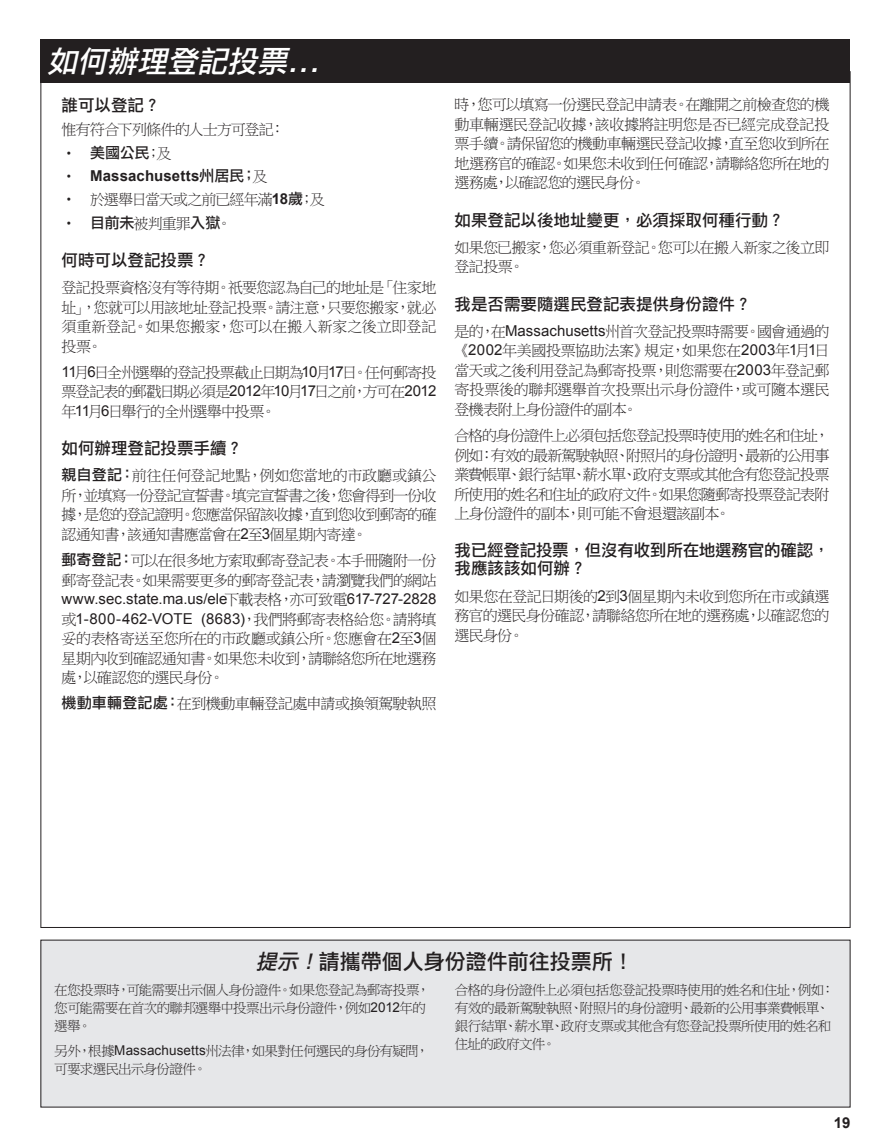
<style>
.page{position:relative;width:891px;height:1148px;background:#fff}
.page>*{position:absolute;margin:0;border:0;box-sizing:border-box;transform-origin:0 0}
.t1{font:italic 30px "Li Hei Pro";color:#fff}
.t2{font:21px "Li Hei Pro";color:#231f20}
.t3{font:16.5px/18px "Li Hei Pro";color:#231f20}
.t4{font:15px/19.5px "Ming Li U";letter-spacing:-.045em;color:#231f20;text-align:justify}
.t5{font:15px/19.5px "Arial";color:#231f20}
.t6{font:700 15px "Arial";letter-spacing:.01em;color:#231f20}
.t7{font:15px "Ming Li U";letter-spacing:-.065em;color:#231f20}
.t8{font:15px "Li Hei Pro";color:#231f20}
.t9{font:13.5px/18px "Ming Li U";letter-spacing:-.045em;color:#231f20}
.s1{font-family:"Ming Li U"}
.s2{font-family:"Ming Li U";font-weight:400}
.s3{font-family:"Li Hei Pro";font-weight:400}
.s4{font-family:"Arial";font-weight:700}
.s5{font-family:"Li Hei Pro"}
.s6{font-family:"Arial"}
.s7{font-style:italic}
</style>
<div class="page">
<div style="left:40px;top:39px;width:810px;height:44px;background:#231f20"></div>
<div style="left:41px;top:940px;width:809px;height:167px;background:#e6e7e9"></div>
<h1 class="t1" style="left:47px;top:46px;width:280px">如何辦理登記投票...</h1>
<p class="t3" style="left:62px;top:96px;width:100px">誰可以登記？</p>
<p class="t4" style="left:62px;top:120px;width:225px">惟有符合下列條件的人士方可登記：</p>
<p class="t8" style="left:62px;top:145px;width:112px"><span class="s1">•</span> 美國公民<span class="s1">；及</span></p>
<p class="t6" style="left:62px;top:167px;width:208px"><span class="s2">•</span> Massachusetts<span class="s3">州居民；</span><span class="s2">及</span></p>
<p class="t7" style="left:62px;top:192px;width:265px">• 於選舉日當天或之前已經年滿<span class="s4">18</span><span class="s5">歲</span>；及</p>
<p class="t4" style="left:62px;top:213px;width:172px">• <span class="s5">目前未</span>被判重罪<span class="s5">入獄</span>。</p>
<p class="t3" style="left:62px;top:251px;width:150px">何時可以登記投票？</p>
<p class="t4" style="left:62px;top:278px;width:376px">登記投票資格沒有等待期。祇要您認為自己的地址是「住家地址」，您就可以用該地址登記投票。請注意，只要您搬家，就必須重新登記。如果您搬家，您可以在搬入新家之後立即登記投票。</p>
<p class="t4" style="left:61px;top:362px;width:376px"><span class="s6">11</span>月<span class="s6">6</span>日全州選舉的登記投票截止日期為<span class="s6">10</span>月<span class="s6">17</span>日。任何郵寄投票登記表的郵戳日期必須是<span class="s6">2012</span>年<span class="s6">10</span>月<span class="s6">17</span>日之前，方可在<span class="s6">2012</span>年<span class="s6">11</span>月<span class="s6">6</span>日舉行的全州選舉中投票。</p>
<p class="t3" style="left:62px;top:439px;width:183px">如何辦理登記投票手續？</p>
<p class="t4" style="left:62px;top:466px;width:376px"><span class="s5">親自登記：</span>前往任何登記地點，例如您當地的市政廳或鎮公所，並填寫一份登記宣誓書。填完宣誓書之後，您會得到一份收據，是您的登記證明。您應當保留該收據，直到您收到郵寄的確認通知書，該通知書應當會在<span class="s6">2</span>至<span class="s6">3</span>個星期內寄達。</p>
<p class="t4" style="left:61px;top:551px;width:376px"><span class="s5">郵寄登記：</span>可以在很多地方索取郵寄登記表。本手冊隨附一份郵寄登記表。如果需要更多的郵寄登記表，請瀏覽我們的網站</p>
<p class="t5" style="left:61px;top:589px;width:376px">www.sec.state.ma.us/ele<span class="s1">下載表格，亦可致電</span>617-727-2828<span class="s1">或</span>1-800-462-VOTE (8683)<span class="s1">，我們將郵寄表格給您。請將填</span></p>
<p class="t4" style="left:61px;top:629px;width:376px">妥的表格寄送至您所在的市政廳或鎮公所。您應會在<span class="s6">2</span>至<span class="s6">3</span>個星期內收到確認通知書。如果您未收到，請聯絡您所在地選務處，以確認您的選民身份。</p>
<p class="t4" style="left:61px;top:694px;width:376px"><span class="s5">機動車輛登記處：</span>在到機動車輛登記處申請或換領駕駛執照</p>
<p class="t4" style="left:454px;top:95px;width:376px">時，您可以填寫一份選民登記申請表。在離開之前檢查您的機動車輛選民登記收據，該收據將註明您是否已經完成登記投票手續。請保留您的機動車輛選民登記收據，直至您收到所在地選務官的確認。如果您未收到任何確認，請聯絡您所在地的選務處，以確認您的選民身份。</p>
<p class="t3" style="left:454px;top:211px;width:331px">如果登記以後地址變更，必須採取何種行動？</p>
<p class="t4" style="left:454px;top:237px;width:376px">如果您已搬家，您必須重新登記。您可以在搬入新家之後立即登記投票。</p>
<p class="t3" style="left:454px;top:295px;width:298px">我是否需要隨選民登記表提供身份證件？</p>
<p class="t4" style="left:454px;top:321px;width:377px">是的，在<span class="s6">Massachusetts</span>州首次登記投票時需要。國會通過的《<span class="s6">2002</span>年美國投票協助法案》規定，如果您在<span class="s6">2003</span>年<span class="s6">1</span>月<span class="s6">1</span>日當天或之後利用登記為郵寄投票，則您需要在<span class="s6">2003</span>年登記郵寄投票後的聯邦選舉首次投票出示身份證件，或可隨本選民登機表附上身份證件的副本。</p>
<p class="t4" style="left:454px;top:426px;width:376px">合格的身份證件上必須包括您登記投票時使用的姓名和住址，例如：有效的最新駕駛執照、附照片的身份證明、最新的公用事業費帳單、銀行結單、薪水單、政府支票或其他含有您登記投票所使用的姓名和住址的政府文件。如果您隨郵寄投票登記表附上身份證件的副本，則可能不會退還該副本。</p>
<p class="t3" style="left:455px;top:542px;width:377px">我已經登記投票，但沒有收到所在地選務官的確認，我應該該如何辦？</p>
<p class="t4" style="left:455px;top:586px;width:377px">如果您在登記日期後的<span class="s6">2</span>到<span class="s6">3</span>個星期內未收到您所在市或鎮選務官的選民身份確認，請聯絡您所在地的選務處，以確認您的選民身份。</p>
<h2 class="t2" style="left:256px;top:950px;width:379px"><span class="s7">提示！</span>請攜帶個人身份證件前往投票所！</h2>
<p class="t9" style="left:54px;top:980px;width:377px">在您投票時，可能需要出示個人身份證件。如果您登記為郵寄投票，您可能需要在首次的聯邦選舉中投票出示身份證件，例如<span class="s6">2012</span>年的選舉。</p>
<p class="t9" style="left:54px;top:1041px;width:376px">另外，根據<span class="s6">Massachusetts</span>州法律，如果對任何選民的身份有疑問，可要求選民出示身份證件。</p>
<p class="t9" style="left:455px;top:980px;width:381px">合格的身份證件上必須包括您登記投票時使用的姓名和住址，例如：有效的最新駕駛執照、附照片的身份證明、最新的公用事業費帳單、銀行結單、薪水單、政府支票或其他含有您登記投票所使用的姓名和住址的政府文件。</p>
<p class="t6" style="left:834px;top:1114px;width:18px">19</p>
</div>
